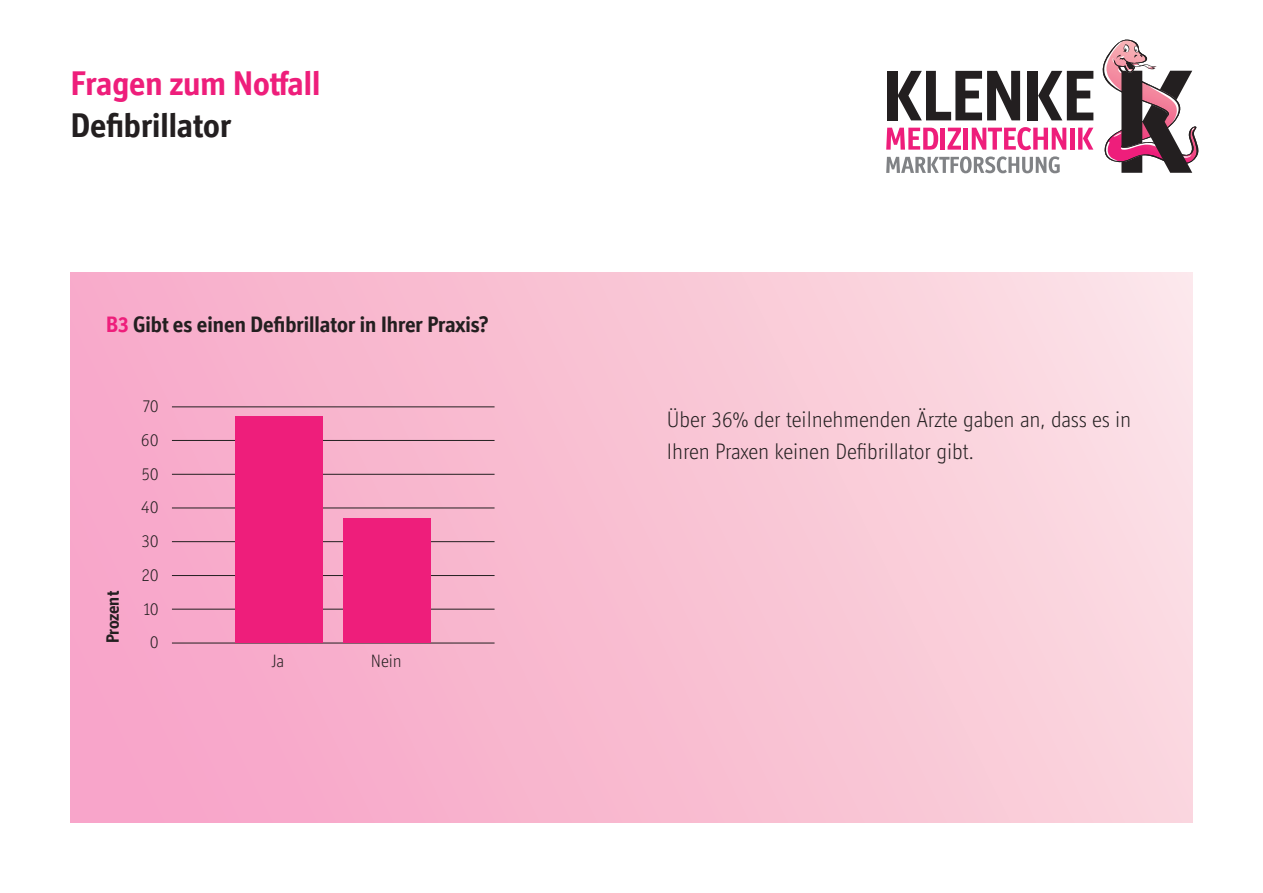
<style>
.page{position:relative;width:1263px;height:893px;background:#fff}
.page>*{position:absolute;margin:0;border:0;box-sizing:border-box;transform-origin:0 0}
.t1{font:700 34.5px "Officina Display ITC Std";color:#ee1e7b}
.t2{font:700 34.5px "Officina Display ITC Std";color:#231f20}
.t3{font:300 22.5px/31.8px "Officina Display ITC Std";color:#231f20}
.t4{font:700 22.5px "Officina Display ITC Std";color:#231f20}
.t5{font:300 18px "Officina Display ITC Std";color:#231f20}
.t6{font:700 18px "Officina Display ITC Std";letter-spacing:-.02em;color:#231f20}
.s1{color:#ee1e7b}
</style>
<div class="page">
<svg style="left:886px;top:128px;width:52px;height:22px"></svg>
<div style="left:940px;top:128px;width:5px;height:22px;background:#ee1e7b"></div>
<svg style="left:947px;top:128px;width:14px;height:22px"></svg>
<hr style="left:964px;top:128px;width:4px;height:22px;background:#ee1e7b">
<svg style="left:972px;top:127px;width:94px;height:23px"></svg>
<hr style="left:1070px;top:128px;width:4px;height:22px;background:#ee1e7b">
<svg style="left:1078px;top:128px;width:15px;height:22px"></svg>
<svg style="left:886px;top:156px;width:174px;height:17px"></svg>
<svg style="left:1102px;top:39px;width:97px;height:134px"></svg>
<div style="left:1028px;top:71px;width:10px;height:49px;background:#231f20"></div>
<svg style="left:1038px;top:71px;width:55px;height:49px"></svg>
<div style="left:887px;top:71px;width:10px;height:49px;background:#231f20"></div>
<svg style="left:897px;top:71px;width:123px;height:49px"></svg>
<div style="left:71px;top:272px;width:1121px;height:550px;background:linear-gradient(to right,#f7a4c6,#fbdde1)"></div>
<hr style="left:172px;top:643px;width:323px;height:1px;background:#231f20">
<hr style="left:172px;top:609px;width:323px;height:1px;background:#231f20">
<hr style="left:172px;top:575px;width:323px;height:1px;background:#231f20">
<hr style="left:172px;top:541px;width:323px;height:1px;background:#231f20">
<hr style="left:172px;top:508px;width:323px;height:1px;background:#231f20">
<hr style="left:172px;top:474px;width:323px;height:1px;background:#231f20">
<hr style="left:172px;top:440px;width:323px;height:1px;background:#231f20">
<hr style="left:172px;top:406px;width:323px;height:1px;background:#231f20">
<div style="left:343px;top:518px;width:87px;height:125px;background:#ee1e7b"></div>
<div style="left:236px;top:416px;width:87px;height:227px;background:#ee1e7b"></div>
<h1 class="t1" style="left:71px;top:64px;width:251px">Fragen zum Notfall</h1>
<h1 class="t2" style="left:71px;top:105px;width:162px">Defibrillator</h1>
<p class="t4" style="left:106px;top:311px;width:384px"><span class="s1">B3</span> Gibt es einen Defibrillator in Ihrer Praxis?</p>
<p class="t5" style="left:143px;top:396px;width:18px">70</p>
<p class="t5" style="left:141px;top:430px;width:19px">60</p>
<p class="t5" style="left:142px;top:464px;width:18px">50</p>
<p class="t5" style="left:141px;top:497px;width:19px">40</p>
<p class="t5" style="left:142px;top:530px;width:18px">30</p>
<p class="t6" style="left:102px;top:643px;width:54px;rotate:-90deg">Prozent</p>
<p class="t5" style="left:142px;top:565px;width:18px">20</p>
<p class="t5" style="left:143px;top:598px;width:17px">10</p>
<p class="t5" style="left:150px;top:632px;width:10px">0</p>
<p class="t5" style="left:271px;top:651px;width:14px">Ja</p>
<p class="t5" style="left:371px;top:651px;width:32px">Nein</p>
<p class="t3" style="left:667px;top:403px;width:466px">Über 36% der teilnehmenden Ärzte gaben an, dass es in<br>Ihren Praxen keinen Defibrillator gibt.</p>
</div>
